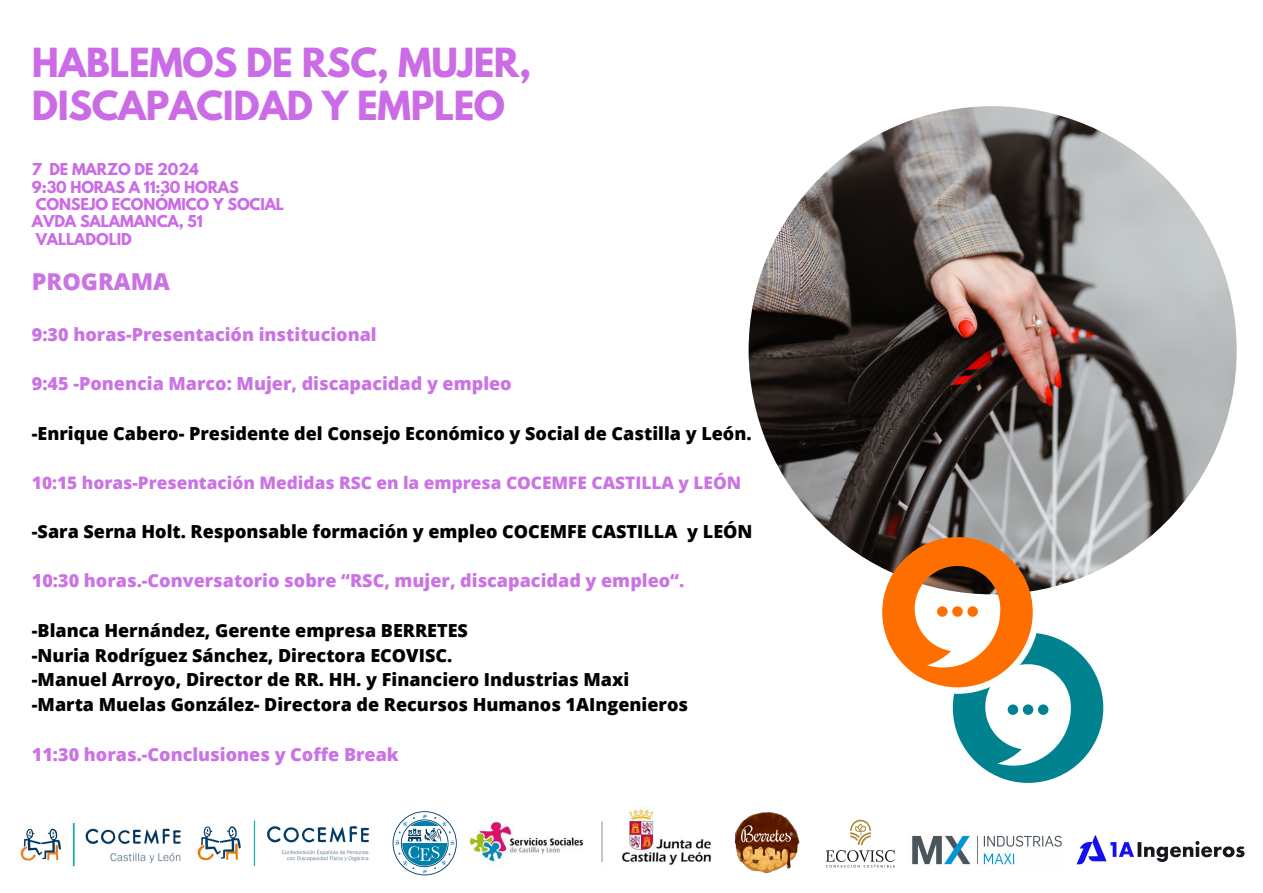
<style>
.page{position:relative;width:1263px;height:893px;background:#fff}
.page>*{position:absolute;margin:0;border:0;box-sizing:border-box;transform-origin:0 0}
.t1{font:700 35.55px/43.3px "League Spartan";letter-spacing:-.01em;color:#cb6ce6}
.t2{font:800 23.25px "Open Sans";color:#cb73e4}
.t3{font:800 18px/24.8px "Open Sans";color:#000}
.t4{font:800 18px "Open Sans";color:#cb73e4}
.t5{font:800 17.25px "Open Sans";color:#cb73e4}
.t6{font:700 14.55px "League Spartan";letter-spacing:-.01em;color:#cb6ce6}
</style>
<div class="page">
<img style="left:734px;top:812px;width:65px;height:62px">
<img style="left:197px;top:820px;width:196px;height:46px">
<img style="left:20px;top:822px;width:161px;height:45px">
<svg style="left:393px;top:811px;width:64px;height:64px"></svg>
<img style="left:1076px;top:835px;width:169px;height:30px">
<img style="left:465px;top:807px;width:247px;height:58px">
<img style="left:749px;top:106px;width:488px;height:488px;border-radius:50%">
<svg style="left:882px;top:537px;width:221px;height:246px"></svg>
<img style="left:826px;top:819px;width:69px;height:49px">
<img style="left:912px;top:835px;width:150px;height:30px">
<p class="t1" style="left:32px;top:45px;width:501px">HABLEMOS DE RSC, MUJER,<br>DISCAPACIDAD Y EMPLEO</p>
<p class="t6" style="left:32px;top:162px;width:168px">7 DE MARZO DE 2024</p>
<p class="t6" style="left:32px;top:179px;width:208px">9:30 HORAS A 11:30 HORAS</p>
<p class="t6" style="left:36px;top:197px;width:250px">CONSEJO ECONÓMICO Y SOCIAL</p>
<p class="t6" style="left:32px;top:214px;width:172px">AVDA SALAMANCA, 51</p>
<p class="t6" style="left:36px;top:232px;width:98px">VALLADOLID</p>
<h3 class="t2" style="left:32px;top:265px;width:140px">PROGRAMA</h3>
<h3 class="t4" style="left:32px;top:322px;width:346px">9:30 horas-Presentación institucional</h3>
<h3 class="t4" style="left:32px;top:371px;width:481px">9:45 -Ponencia Marco: Mujer, discapacidad y empleo</h3>
<h3 class="t3" style="left:32px;top:420px;width:721px">-Enrique Cabero- Presidente del Consejo Económico y Social de Castilla y León.</h3>
<h3 class="t5" style="left:32px;top:471px;width:711px">10:15 horas-Presentación Medidas RSC en la empresa COCEMFE CASTILLA y LEÓN</h3>
<h3 class="t3" style="left:32px;top:518px;width:722px">-Sara Serna Holt. Responsable formación y empleo COCEMFE CASTILLA y LEÓN</h3>
<h3 class="t4" style="left:32px;top:568px;width:654px">10:30 horas.-Conversatorio sobre “RSC, mujer, discapacidad y empleo“.</h3>
<h3 class="t3" style="left:32px;top:617px;width:658px">-Blanca Hernández, Gerente empresa BERRETES<br>-Nuria Rodríguez Sánchez, Directora ECOVISC.<br>-Manuel Arroyo, Director de RR. HH. y Financiero Industrias Maxi -Marta Muelas González- Directora de Recursos Humanos 1AIngenieros</h3>
<p class="t4" style="left:32px;top:741px;width:368px">11:30 horas.-Conclusiones y Coffe Break</p>
</div>
